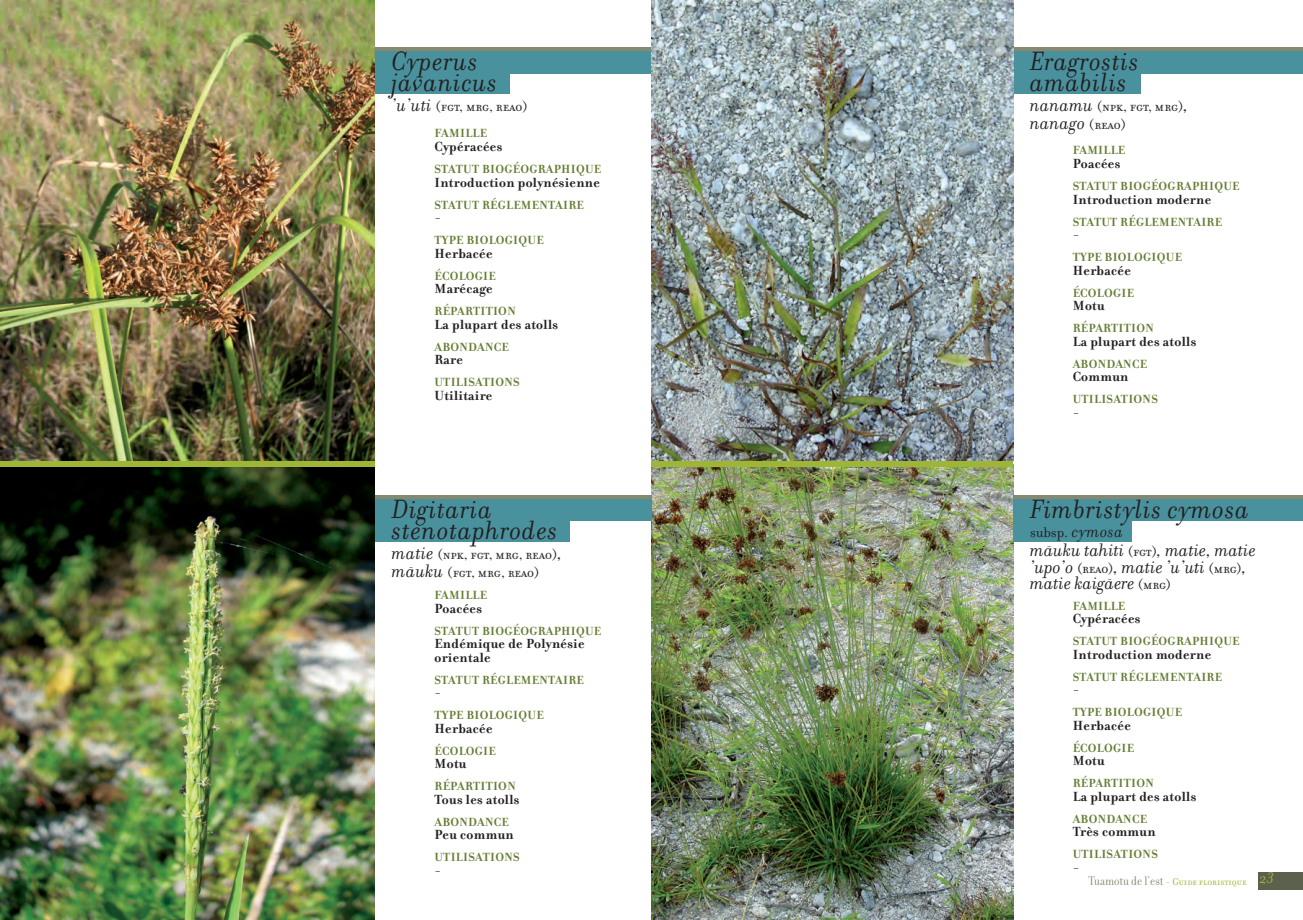
<style>
.page{position:relative;width:1303px;height:920px;background:#fff}
.page>*{position:absolute;margin:0;border:0;box-sizing:border-box;transform-origin:0 0}
.t1{font:italic 28.5px/21px "Filosofia";letter-spacing:.025em;color:#231f20}
.t2{font:italic 19.5px/16.5px "Filos Mao";color:#231f20}
.t3{font:15px/18px "Filosofia Small Caps";color:#231f20}
.t4{font:15px "Filosofia";color:#231f20}
.t5{font:700 14.25px/13.5px "Filosofia";letter-spacing:.025em;color:#231f20}
.t6{font:700 12.75px "Filosofia";letter-spacing:.025em;color:#657d33}
.t7{font:10.5px "Filosofia Small Caps";color:#9fb535}
.s1{font-family:"Filos Mao";font-style:italic;font-size:19.5px}
.s2{font-family:"Filosofia Small Caps";font-style:normal;font-size:15px}
.s3{font-style:italic;font-size:18px}
.s4{font-family:"Filosofia Grand";font-size:13.5px;color:#86896f}
.s5{font-family:"Filosofia";font-style:italic;font-size:16.5px}
</style>
<div class="page">
<img style="left:0;top:466px;width:375px;height:453px">
<div style="left:0;top:460px;width:375px;height:6px;background:#9fb535"></div>
<div style="left:375px;top:71px;width:134px;height:23px;background:#4a919e"></div>
<img style="left:651px;top:466px;width:361px;height:453px">
<div style="left:375px;top:50px;width:289px;height:23px;background:#4a919e"></div>
<hr style="left:375px;top:47px;width:289px;height:4px;background:#86896f">
<div style="left:651px;top:460px;width:361px;height:6px;background:#9fb535"></div>
<div style="left:1012px;top:71px;width:128px;height:23px;background:#4a919e"></div>
<div style="left:1012px;top:50px;width:290px;height:23px;background:#4a919e"></div>
<hr style="left:1012px;top:47px;width:290px;height:4px;background:#86896f">
<div style="left:1257px;top:872px;width:45px;height:17px;background:#5c614e"></div>
<img style="left:0;top:0;width:375px;height:460px">
<img style="left:651px;top:0;width:361px;height:460px">
<div style="left:375px;top:518px;width:194px;height:24px;background:#4a919e"></div>
<div style="left:375px;top:497px;width:276px;height:24px;background:#4a919e"></div>
<hr style="left:375px;top:495px;width:276px;height:3px;background:#86896f">
<div style="left:1012px;top:518px;width:119px;height:24px;background:#4a919e"></div>
<div style="left:1012px;top:497px;width:290px;height:24px;background:#4a919e"></div>
<hr style="left:1012px;top:495px;width:290px;height:3px;background:#86896f">
<hr style="left:630px;top:0;width:42px;height:1px;background:#000">
<hr style="left:630px;top:919px;width:42px;height:1px;background:#000">
<hr style="left:0;top:439px;width:1px;height:42px;background:#000">
<p class="t1" style="left:392px;top:50px;width:107px">Cyperus javanicus</p>
<p class="t3" style="left:392px;top:97px;width:137px"><span class="s1">’u’uti</span> (fgt, mrg, reao)</p>
<p class="t6" style="left:434px;top:126px;width:54px">FAMILLE</p>
<p class="t5" style="left:434px;top:139px;width:69px">Cypéracées</p>
<p class="t6" style="left:434px;top:161px;width:168px">STATUT BIOGÉOGRAPHIQUE</p>
<p class="t5" style="left:434px;top:175px;width:167px">Introduction polynésienne</p>
<p class="t6" style="left:434px;top:197px;width:151px">STATUT RÉGLEMENTAIRE</p>
<p class="t5" style="left:434px;top:210px;width:8px">-</p>
<p class="t6" style="left:434px;top:232px;width:111px">TYPE BIOLOGIQUE</p>
<p class="t5" style="left:434px;top:246px;width:60px">Herbacée</p>
<p class="t6" style="left:434px;top:268px;width:63px">ÉCOLOGIE</p>
<p class="t5" style="left:434px;top:281px;width:60px">Marécage</p>
<p class="t6" style="left:434px;top:303px;width:83px">RÉPARTITION</p>
<p class="t5" style="left:434px;top:317px;width:125px">La plupart des atolls</p>
<p class="t6" style="left:434px;top:339px;width:76px">ABONDANCE</p>
<p class="t5" style="left:434px;top:352px;width:30px">Rare</p>
<p class="t6" style="left:434px;top:374px;width:87px">UTILISATIONS</p>
<p class="t5" style="left:434px;top:388px;width:59px">Utilitaire</p>
<p class="t1" style="left:392px;top:497px;width:167px">Digitaria stenotaphrodes</p>
<p class="t3" style="left:392px;top:544px;width:172px"><span class="s1">matie</span> (npk, fgt, mrg, reao)<span class="s1">, mäuku</span> (fgt, mrg, reao)</p>
<p class="t6" style="left:434px;top:587px;width:54px">FAMILLE</p>
<p class="t5" style="left:434px;top:601px;width:49px">Poacées</p>
<p class="t6" style="left:434px;top:622px;width:168px">STATUT BIOGÉOGRAPHIQUE</p>
<p class="t5" style="left:434px;top:636px;width:151px">Endémique de Polynésie orientale</p>
<p class="t6" style="left:434px;top:671px;width:151px">STATUT RÉGLEMENTAIRE</p>
<p class="t5" style="left:434px;top:685px;width:8px">-</p>
<p class="t6" style="left:434px;top:707px;width:111px">TYPE BIOLOGIQUE</p>
<p class="t5" style="left:434px;top:721px;width:60px">Herbacée</p>
<p class="t6" style="left:434px;top:742px;width:63px">ÉCOLOGIE</p>
<p class="t5" style="left:434px;top:756px;width:33px">Motu</p>
<p class="t6" style="left:434px;top:778px;width:83px">RÉPARTITION</p>
<p class="t5" style="left:434px;top:792px;width:86px">Tous les atolls</p>
<p class="t6" style="left:434px;top:813px;width:76px">ABONDANCE</p>
<p class="t5" style="left:434px;top:827px;width:81px">Peu commun</p>
<p class="t6" style="left:434px;top:849px;width:87px">UTILISATIONS</p>
<p class="t5" style="left:434px;top:863px;width:8px">-</p>
<p class="t1" style="left:1029px;top:50px;width:110px">Eragrostis amabilis</p>
<p class="t3" style="left:1029px;top:97px;width:160px"><span class="s1">nanamu</span> (npk, fgt, mrg)<span class="s1">,</span></p>
<p class="t2" style="left:1029px;top:114px;width:97px">nanago <span class="s2">(reao)</span></p>
<p class="t6" style="left:1072px;top:143px;width:54px">FAMILLE</p>
<p class="t5" style="left:1072px;top:156px;width:49px">Poacées</p>
<p class="t6" style="left:1072px;top:178px;width:168px">STATUT BIOGÉOGRAPHIQUE</p>
<p class="t5" style="left:1072px;top:192px;width:140px">Introduction moderne</p>
<p class="t6" style="left:1072px;top:214px;width:151px">STATUT RÉGLEMENTAIRE</p>
<p class="t5" style="left:1072px;top:227px;width:8px">-</p>
<p class="t6" style="left:1072px;top:249px;width:111px">TYPE BIOLOGIQUE</p>
<p class="t5" style="left:1072px;top:263px;width:60px">Herbacée</p>
<p class="t6" style="left:1072px;top:285px;width:63px">ÉCOLOGIE</p>
<p class="t5" style="left:1072px;top:298px;width:33px">Motu</p>
<p class="t6" style="left:1072px;top:320px;width:83px">RÉPARTITION</p>
<p class="t5" style="left:1072px;top:334px;width:125px">La plupart des atolls</p>
<p class="t6" style="left:1072px;top:356px;width:76px">ABONDANCE</p>
<p class="t5" style="left:1072px;top:369px;width:57px">Commun</p>
<p class="t6" style="left:1072px;top:391px;width:87px">UTILISATIONS</p>
<p class="t5" style="left:1072px;top:405px;width:8px">-</p>
<p class="t1" style="left:1029px;top:497px;width:221px">Fimbristylis cymosa</p>
<p class="t4" style="left:1029px;top:523px;width:95px">subsp. <span class="s3">cymosa</span></p>
<p class="t2" style="left:1029px;top:541px;width:227px">mäuku tahiti <span class="s2">(fgt)</span>, matie, matie ’upo’o <span class="s2">(reao)</span>, matie ’u’uti <span class="s2">(mrg)</span>, matie kaigäere <span class="s2">(mrg)</span></p>
<p class="t6" style="left:1072px;top:598px;width:54px">FAMILLE</p>
<p class="t5" style="left:1072px;top:611px;width:69px">Cypéracées</p>
<p class="t6" style="left:1072px;top:633px;width:168px">STATUT BIOGÉOGRAPHIQUE</p>
<p class="t5" style="left:1072px;top:647px;width:140px">Introduction moderne</p>
<p class="t6" style="left:1072px;top:669px;width:151px">STATUT RÉGLEMENTAIRE</p>
<p class="t5" style="left:1072px;top:682px;width:8px">-</p>
<p class="t6" style="left:1072px;top:704px;width:111px">TYPE BIOLOGIQUE</p>
<p class="t5" style="left:1072px;top:718px;width:60px">Herbacée</p>
<p class="t6" style="left:1072px;top:740px;width:63px">ÉCOLOGIE</p>
<p class="t5" style="left:1072px;top:753px;width:33px">Motu</p>
<p class="t6" style="left:1072px;top:775px;width:83px">RÉPARTITION</p>
<p class="t5" style="left:1072px;top:789px;width:125px">La plupart des atolls</p>
<p class="t6" style="left:1072px;top:811px;width:76px">ABONDANCE</p>
<p class="t5" style="left:1072px;top:824px;width:84px">Très commun</p>
<p class="t6" style="left:1072px;top:846px;width:87px">UTILISATIONS</p>
<p class="t5" style="left:1072px;top:860px;width:8px">-</p>
<p class="t7" style="left:1088px;top:874px;width:187px"><span class="s4">Tuamotu de l’est</span> - Guide floristique <span class="s5">23</span></p>
</div>
